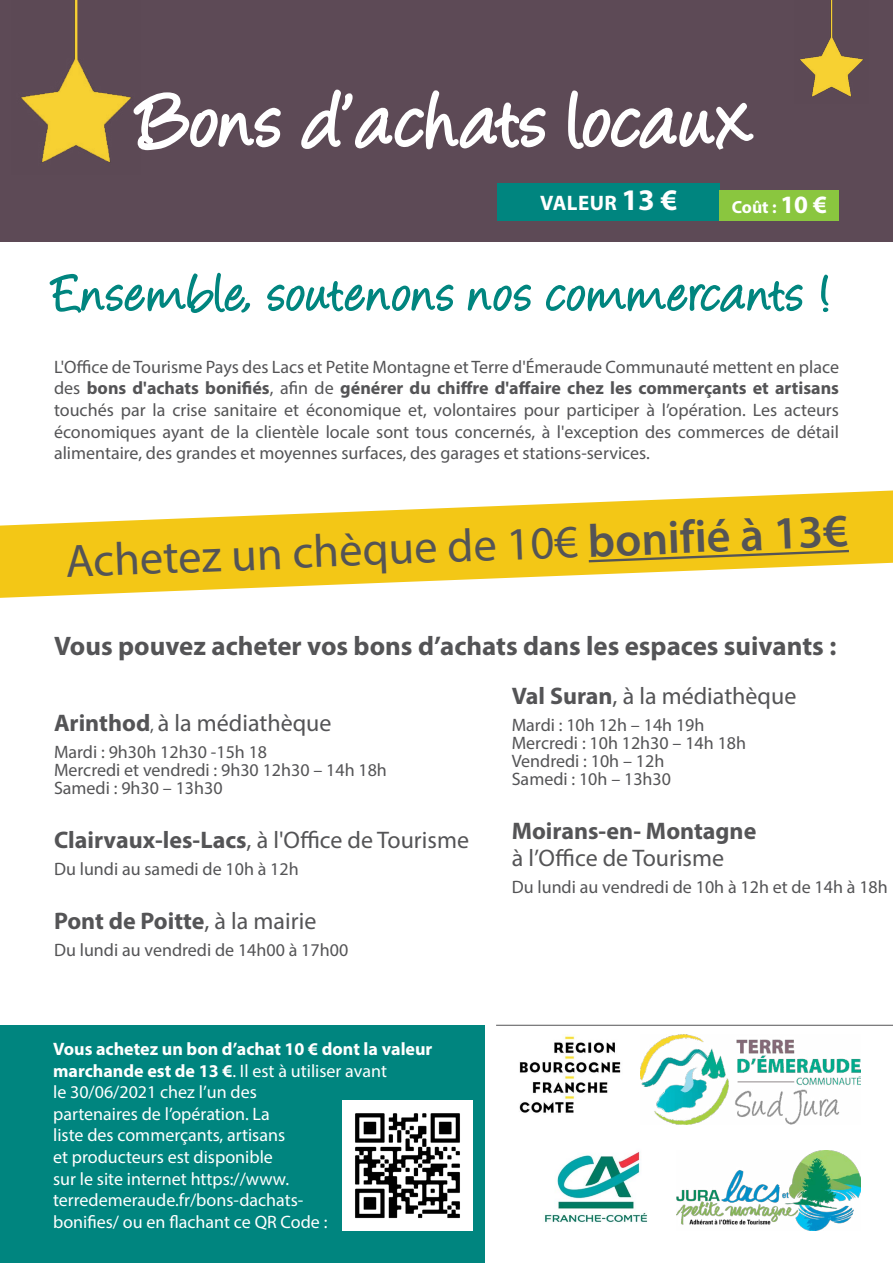
<style>
.page{position:relative;width:893px;height:1263px;background:#fff}
.page>*{position:absolute;margin:0;border:0;box-sizing:border-box;transform-origin:0 0}
.t1{font:90px "Angelina";letter-spacing:.03em;color:#fff}
.t2{font:61.5px "Angelina";letter-spacing:.045em;color:#00857f}
.t3{font:46.5px "Myriad Pro";color:#545456}
.t4{font:700 26.85px "Myriad Pro";color:#545456}
.t5{font:24px "Myriad Pro";color:#545456}
.t6{font:700 24px "Myriad Pro";color:#545456}
.t7{font:700 21px "Myriad Pro";color:#fff}
.t8{font:18px/18px "Myriad Pro";color:#545456}
.t9{font:18px/21.6px "Myriad Pro";color:#fff}
.t10{font:700 17.55px "Myriad Pro";color:#fff}
.s1{font-size:30px}
.s2{font-size:25.05px}
.s3{font-weight:700}
.s4{font-weight:600}
.s5{font-size:18px}
.s6{font-weight:400}
</style>
<div class="page">
<div style="left:0;top:0;width:893px;height:241px;background:#5d4a56"></div>
<img style="left:544px;top:1151px;width:104px;height:72px">
<div style="left:497px;top:183px;width:223px;height:38px;background:#00857f"></div>
<img style="left:21px;top:0;width:110px;height:163px">
<img style="left:800px;top:0;width:63px;height:97px">
<hr style="left:496px;top:1025px;width:397px;height:1px;background:#545456">
<div style="left:720px;top:190px;width:119px;height:31px;background:#8ac63f"></div>
<img style="left:677px;top:1150px;width:183px;height:80px">
<img style="left:519px;top:1035px;width:102px;height:78px">
<svg style="left:133px;top:92px;width:148px;height:59px"></svg>
<svg style="left:301px;top:89px;width:245px;height:61px"></svg>
<svg style="left:568px;top:90px;width:186px;height:117px"></svg>
<img style="left:641px;top:1034px;width:219px;height:90px">
<svg style="left:49px;top:241px;width:202px;height:72px"></svg>
<svg style="left:267px;top:281px;width:187px;height:31px"></svg>
<svg style="left:468px;top:284px;width:63px;height:28px"></svg>
<svg style="left:545px;top:241px;width:258px;height:71px"></svg>
<svg style="left:821px;top:274px;width:8px;height:39px"></svg>
<div style="left:0;top:1025px;width:485px;height:238px;background:#00857f"></div>
<svg style="left:0;top:490px;width:893px;height:108px;fill:#f3c716"></svg>
<svg style="left:586px;top:549px;width:265px;height:15px;background:#dab51f"></svg>
<img style="left:342px;top:1101px;width:130px;height:129px">
<h1 class="t1" style="left:140px;top:83px;width:614px">Bons d’achats locaux</h1>
<p class="t7" style="left:540px;top:189px;width:139px">Valeur <span class="s1">13 €</span></p>
<p class="t10" style="left:732px;top:196px;width:97px">Coût : <span class="s2">10 €</span></p>
<h2 class="t2" style="left:53px;top:267px;width:780px">Ensemble, soutenons nos commercants !</h2>
<p class="t8" style="left:54px;top:356px;width:786px;line-height:21.6px;text-align:justify">L'Office de Tourisme Pays des Lacs et Petite Montagne et Terre d'Émeraude Communauté mettent en place des <span class="s3">bons d'achats bonifiés</span>, afin de <span class="s3">générer du chiffre d'affaire chez les commerçants et artisans </span>touchés par la crise sanitaire et économique et, volontaires pour participer à l’opération. Les acteurs économiques ayant de la clientèle locale sont tous concernés, à l'exception des commerces de détail alimentaire, des grandes et moyennes surfaces, des garages et stations-services.</p>
<h3 class="t3" style="left:64px;top:532px;width:785px;rotate:-2deg">Achetez un chèque de 10€ <span class="s4">bonifié à 13€</span></h3>
<h3 class="t4" style="left:54px;top:629px;width:784px">Vous pouvez acheter vos bons d’achats dans les espaces suivants :</h3>
<h3 class="t5" style="left:54px;top:708px;width:279px"><span class="s3">Arinthod</span><span class="s5">,</span> à la médiathèque</h3>
<p class="t8" style="left:54px;top:742px;width:334px">Mardi : 9h30h 12h30 -15h 18<br>Mercredi et vendredi : 9h30 12h30 – 14h 18h<br>Samedi : 9h30 – 13h30</p>
<h3 class="t5" style="left:54px;top:825px;width:417px"><span class="s3">Clairvaux-les-Lacs</span>, à l'Office de Tourisme</h3>
<p class="t8" style="left:54px;top:859px;width:246px">Du lundi au samedi de 10h à 12h</p>
<h3 class="t6" style="left:54px;top:905px;width:264px">Pont de Poitte<span class="s6">, à la mairie</span></h3>
<p class="t8" style="left:54px;top:940px;width:296px">Du lundi au vendredi de 14h00 à 17h00</p>
<p class="t9" style="left:53px;top:1038px;width:381px"><span class="s3">Vous achetez un bon d’achat 10 € dont la valeur marchande est de 13 €</span>. Il est à utiliser avant<br>le 30/06/2021 chez l’un des<br>partenaires de l’opération. La<br>liste des commerçants, artisans<br>et producteurs est disponible<br>sur le site internet https://www. terredemeraude.fr/bons-dachats-<br>bonifies/ ou en flachant ce QR Code :</p>
<h3 class="t5" style="left:512px;top:682px;width:286px"><span class="s3">Val Suran</span>, à la médiathèque</h3>
<p class="t8" style="left:512px;top:716px;width:236px">Mardi : 10h 12h – 14h 19h<br>Mercredi : 10h 12h30 – 14h 18h<br>Vendredi : 10h – 12h<br>Samedi : 10h – 13h30</p>
<h3 class="t6" style="left:512px;top:816px;width:246px">Moirans-en- Montagne</h3>
<h3 class="t5" style="left:512px;top:844px;width:214px">à l’Office de Tourisme</h3>
<p class="t8" style="left:512px;top:878px;width:378px">Du lundi au vendredi de 10h à 12h et de 14h à 18h</p>
</div>
